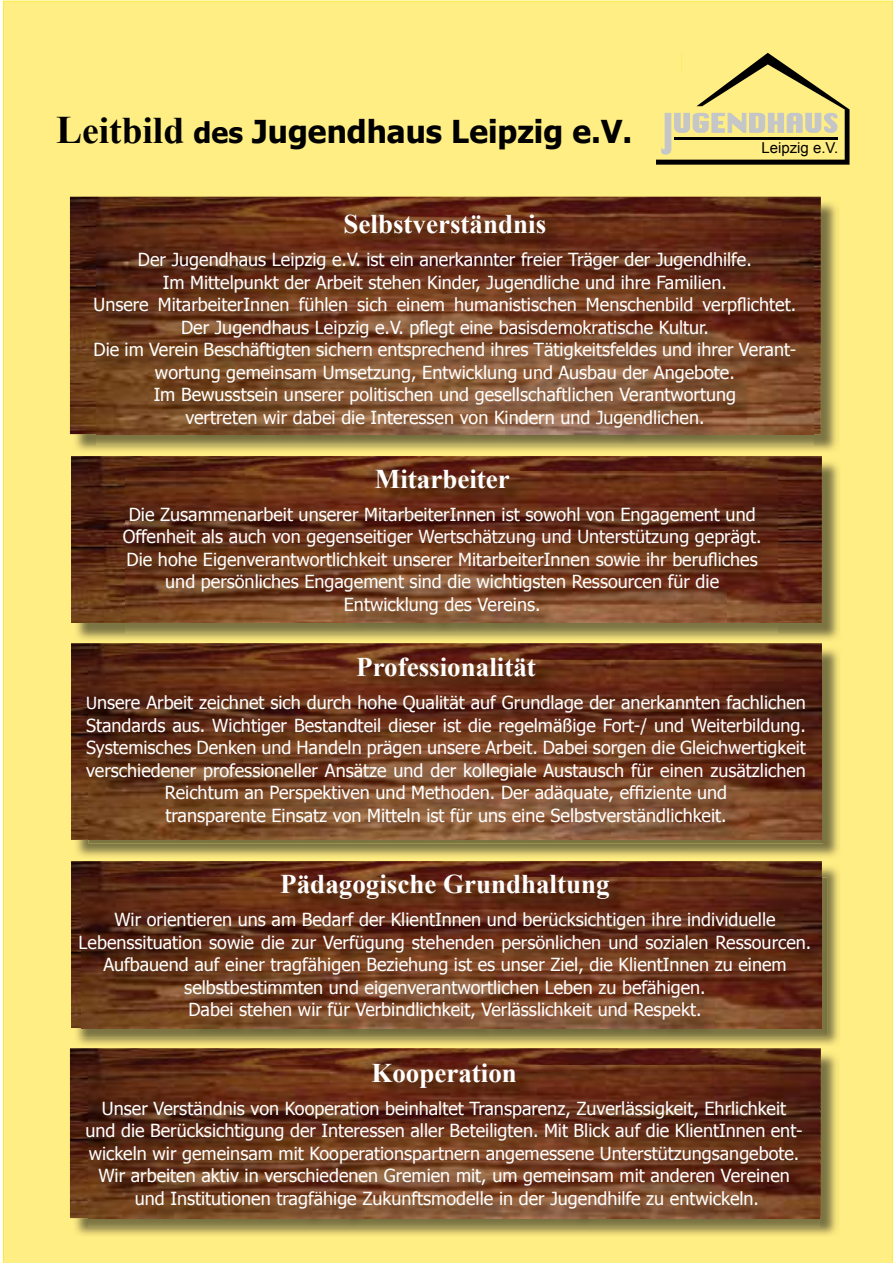
<style>
.page{position:relative;width:893px;height:1263px;background:#fff}
.page>*{position:absolute;margin:0;border:0;box-sizing:border-box;transform-origin:0 0}
.t1{font:700 31.5px "Tahoma";color:#000}
.t2{font:700 27px "Times New Roman";color:#fff}
.t3{font:18px/22.5px "Tahoma";color:#fff;text-align:center}
.t4{font:15px "Arial";color:#000}
.s1{font-family:"Times New Roman";font-size:39px}
.s2{font-family:"Times New Roman";font-size:37.5px}
.s3{font-size:28.5px}
.s4{font-size:16.65px}
</style>
<div class="page">
<div style="left:3px;top:1px;width:890px;height:1262px;background:#ffee83"></div>
<div style="left:48px;top:117px;width:674px;height:48px;background:#ffee83"></div>
<img style="left:72px;top:199px;width:767px;height:254px">
<img style="left:70px;top:197px;width:751px;height:237px">
<svg style="left:656px;top:53px;width:193px;height:112px"></svg>
<hr style="left:674px;top:137px;width:164px;height:2px;background:#000">
<img style="left:97px;top:217px;width:716px;height:228px">
<img style="left:73px;top:646px;width:767px;height:213px">
<img style="left:71px;top:643px;width:751px;height:197px">
<img style="left:89px;top:660px;width:733px;height:180px">
<img style="left:73px;top:863px;width:767px;height:183px">
<img style="left:71px;top:861px;width:751px;height:167px">
<img style="left:82px;top:877px;width:745px;height:161px">
<img style="left:82px;top:877px;width:740px;height:151px">
<img style="left:72px;top:1051px;width:767px;height:185px">
<img style="left:70px;top:1048px;width:751px;height:170px">
<img style="left:89px;top:1066px;width:731px;height:161px">
<img style="left:73px;top:458px;width:767px;height:184px">
<img style="left:71px;top:456px;width:751px;height:167px">
<img style="left:125px;top:472px;width:652px;height:161px">
<h1 class="t1" style="left:56px;top:110px;width:578px"><span class="s1">L</span><span class="s2">eitbild</span> <span class="s3">des</span> Jugendhaus Leipzig e.V.</h1>
<p class="t4" style="left:761px;top:138px;width:79px">Leipzig e.V.</p>
<h2 class="t2" style="left:344px;top:205px;width:204px">Selbstverständnis</h2>
<p class="t3" style="left:94px;top:247px;width:704px">Der Jugendhaus Leipzig e.V. ist ein anerkannter freier Träger der Jugendhilfe.<br>Im Mittelpunkt der Arbeit stehen Kinder, Jugendliche und ihre Familien.<br>Unsere MitarbeiterInnen fühlen sich einem humanistischen Menschenbild verpflichtet.<br>Der Jugendhaus Leipzig e.V. pflegt eine basisdemokratische Kultur.<br>Die im Verein Beschäftigten sichern entsprechend ihres Tätigkeitsfeldes und ihrer Verant&shy;wortung gemeinsam Umsetzung, Entwicklung und Ausbau der Angebote.<br>Im Bewusstsein unserer politischen und gesellschaftlichen Verantwortung<br>vertreten wir dabei die Interessen von Kindern und Jugendlichen.</p>
<h2 class="t2" style="left:375px;top:460px;width:136px">Mitarbeiter</h2>
<p class="t3" style="left:123px;top:502px;width:640px">Die Zusammenarbeit unserer MitarbeiterInnen ist sowohl von Engagement und Offenheit als auch von gegenseitiger Wertschätzung und Unterstützung geprägt.<br>Die hohe Eigenverantwortlichkeit unserer MitarbeiterInnen sowie ihr berufliches und persönliches Engagement sind die wichtigsten Ressourcen für die Entwicklung des Vereins.</p>
<h2 class="t2" style="left:356px;top:649px;width:181px">Professionalität</h2>
<p class="t3" style="left:86px;top:691px;width:721px"><span class="s4">U</span>nsere Arbeit zeichnet sich durch hohe Qualität auf Grundlage der anerkannten fachlichen Standards aus. Wichtiger Bestandteil dieser ist die regelmäßige Fort-/ und Weiterbildung.<br>Systemisches Denken und Handeln prägen unsere Arbeit. Dabei sorgen die Gleichwertigkeit verschiedener professioneller Ansätze und der kollegiale Austausch für einen zusätzlichen Reichtum an Perspektiven und Methoden. Der adäquate, effiziente und<br>transparente Einsatz von Mitteln ist für uns eine Selbstverständlichkeit.</p>
<h2 class="t2" style="left:280px;top:865px;width:331px">Pädagogische Grundhaltung</h2>
<p class="t3" style="left:79px;top:907px;width:734px">Wir orientieren uns am Bedarf der KlientInnen und berücksichtigen ihre individuelle Lebenssituation sowie die zur Verfügung stehenden persönlichen und sozialen Ressourcen.<br>Aufbauend auf einer tragfähigen Beziehung ist es unser Ziel, die KlientInnen zu einem selbstbestimmten und eigenverantwortlichen Leben zu befähigen.<br>Dabei stehen wir für Verbindlichkeit, Verlässlichkeit und Respekt.</p>
<h2 class="t2" style="left:371px;top:1054px;width:147px">Kooperation</h2>
<p class="t3" style="left:86px;top:1096px;width:718px">Unser Verständnis von Kooperation beinhaltet Transparenz, Zuverlässigkeit, Ehrlichkeit und die Berücksichtigung der Interessen aller Beteiligten. Mit Blick auf die KlientInnen ent&shy;wickeln wir gemeinsam mit Kooperationspartnern angemessene Unterstützungsangebote.<br>Wir arbeiten aktiv in verschiedenen Gremien mit, um gemeinsam mit anderen Vereinen und Institutionen tragfähige Zukunftsmodelle in der Jugendhilfe zu entwickeln.</p>
</div>
